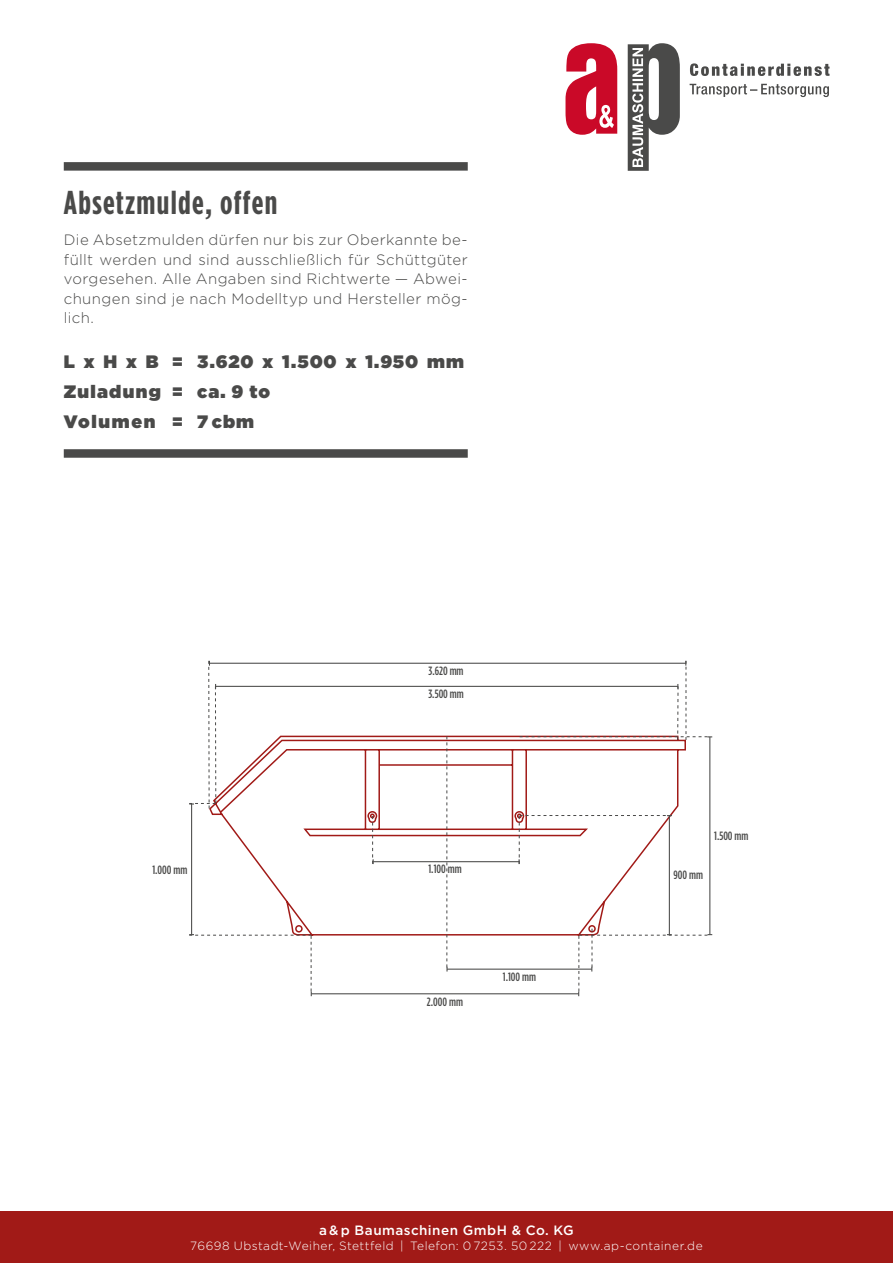
<style>
.page{position:relative;width:893px;height:1263px;background:#fff}
.page>*{position:absolute;margin:0;border:0;box-sizing:border-box;transform-origin:0 0}
.t1{font:700 33px "Gotham Condensed";letter-spacing:.04em;color:#4a4a49}
.t2{font:900 18px/30px "Gotham";letter-spacing:.065em;color:#4a4a49}
.t3{font:300 15px/19.5px "Gotham";letter-spacing:.025em;color:#4a4a49;text-align:justify}
.t4{font:500 13.5px "Gotham";letter-spacing:.035em;color:#fff}
.t5{font:300 12px "Gotham";letter-spacing:.04em;color:#fff}
.t6{font:500 12px "Gotham Condensed";color:#4a4a49}
</style>
<div class="page">
<svg style="left:208px;top:735px;width:478px;height:201px"></svg>
<hr style="left:447px;top:968px;width:145px;height:2px;background:#4a4a49">
<svg style="left:446px;top:736px;width:2px;height:235px"></svg>
<hr style="left:191px;top:804px;width:1px;height:131px;background:#4a4a49">
<hr style="left:669px;top:816px;width:1px;height:119px;background:#4a4a49">
<hr style="left:709px;top:737px;width:1px;height:198px;background:#4a4a49">
<hr style="left:373px;top:861px;width:146px;height:1px;background:#4a4a49">
<svg style="left:372px;top:816px;width:2px;height:48px"></svg>
<svg style="left:519px;top:815px;width:153px;height:49px"></svg>
<hr style="left:216px;top:686px;width:462px;height:1px;background:#4a4a49">
<hr style="left:209px;top:663px;width:477px;height:1px;background:#4a4a49">
<svg style="left:189px;top:661px;width:27px;height:147px"></svg>
<svg style="left:520px;top:661px;width:192px;height:79px"></svg>
<hr style="left:311px;top:993px;width:268px;height:1px;background:#4a4a49">
<svg style="left:189px;top:934px;width:123px;height:62px"></svg>
<svg style="left:578px;top:929px;width:134px;height:67px"></svg>
<div style="left:64px;top:162px;width:404px;height:9px;background:#4a4a49"></div>
<div style="left:64px;top:449px;width:404px;height:9px;background:#4a4a49"></div>
<svg style="left:565px;top:43px;width:264px;height:128px"></svg>
<div style="left:0;top:1212px;width:893px;height:51px;background:#a11a17"></div>
<h1 class="t1" style="left:64px;top:184px;width:215px">Absetzmulde, offen</h1>
<p class="t3" style="left:64px;top:230px;width:405px">Die Absetzmulden dürfen nur bis zur Oberkannte be&shy;füllt werden und sind ausschließlich für Schüttgüter vorgesehen. Alle Angaben sind Richtwerte — Abwei&shy;chungen sind je nach Modelltyp und Hersteller mög&shy;lich.</p>
<p class="t2" style="left:64px;top:346px;width:402px">L x H x B = 3.620 x 1.500 x 1.950 mm<br>Zuladung = ca. 9 to<br>Volumen = 7 cbm</p>
<p class="t6" style="left:152px;top:863px;width:37px">1.000 mm</p>
<p class="t6" style="left:429px;top:664px;width:36px">3.620 mm</p>
<p class="t6" style="left:428px;top:687px;width:37px">3.500 mm</p>
<p class="t6" style="left:428px;top:863px;width:35px">1.100 mm</p>
<p class="t6" style="left:427px;top:995px;width:38px">2.000 mm</p>
<p class="t6" style="left:503px;top:970px;width:35px">1.100 mm</p>
<p class="t6" style="left:714px;top:829px;width:36px">1.500 mm</p>
<p class="t6" style="left:673px;top:868px;width:31px">900 mm</p>
<p class="t4" style="left:319px;top:1222px;width:256px">a&amp;p Baumaschinen GmbH &amp; Co. KG</p>
<p class="t5" style="left:190px;top:1239px;width:514px">76698 Ubstadt-Weiher, Stettfeld | Telefon: 0 7253. 50 222 | www.ap-container.de</p>
</div>
